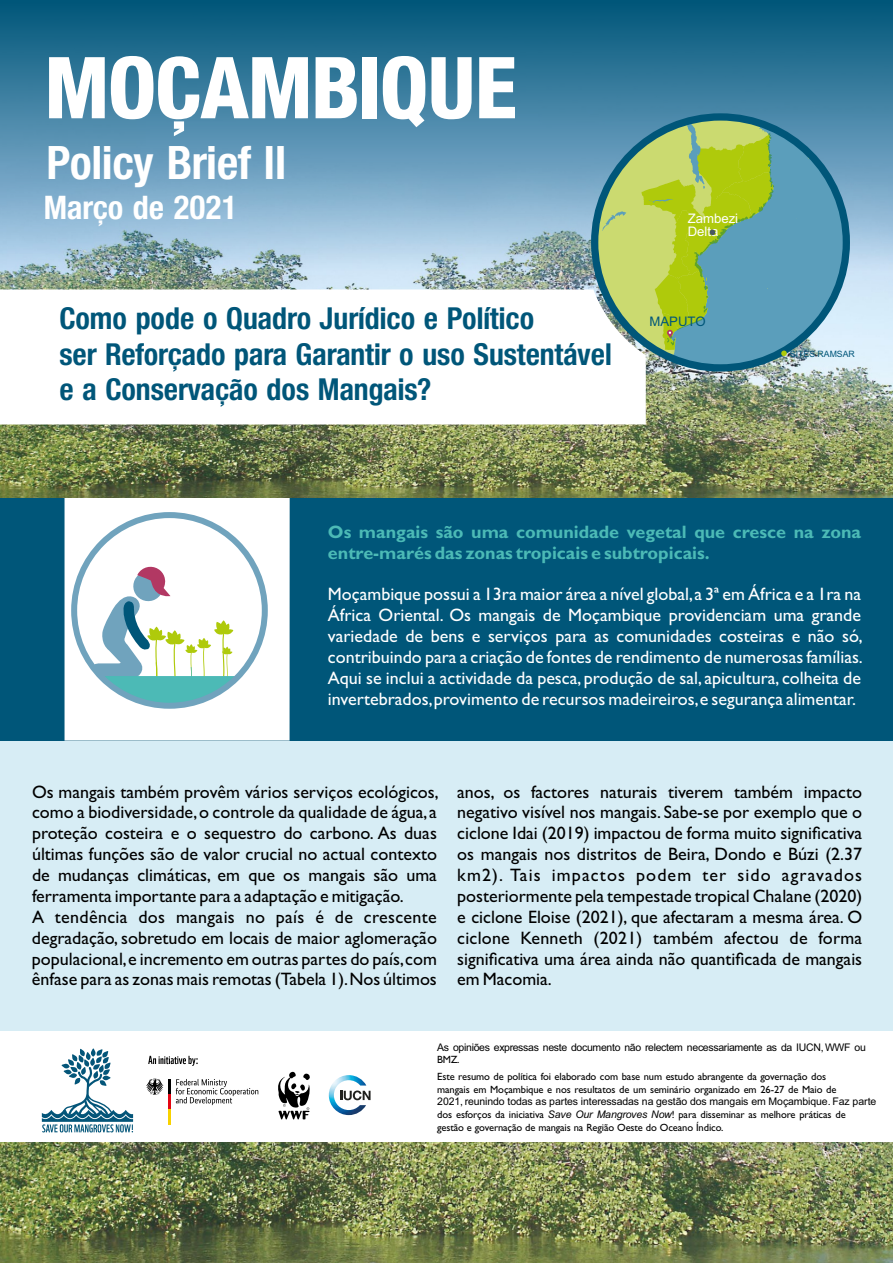
<style>
.page{position:relative;width:893px;height:1263px;background:#fff}
.page>*{position:absolute;margin:0;border:0;box-sizing:border-box;transform-origin:0 0}
.t1{font:800 condensed 84.75px "Olnova";color:#fff}
.t2{font:700 condensed 45.75px "Olnova";color:#fff}
.t3{font:700 condensed 32.25px "Olnova";color:#fff}
.t4{font:700 condensed 30px/35.4px "Olnova";color:#005679}
.t5{font:18px/20.9px "Gill Sans";color:#000}
.t6{font:18px/20.9px "Gill Sans";color:#fff;text-align:justify}
.t7{font:700 18px/20.9px "Gill Sans";color:#4cbab6}
.t8{font:13.2px/13.2px "Arial";color:#fff}
.t9{font:13.2px "Arial";color:#005679}
.t10{font:10.5px/12.6px "Gill Sans";letter-spacing:-.01em;color:#000}
.t11{font:10.5px "Arial";letter-spacing:-.01em;color:#000}
.t12{font:10.5px "Arial";letter-spacing:-.03em;color:#000}
.t13{font:8.7px "Arial";color:#005679}
.s1{font-family:"Arial";font-style:italic}
</style>
<div class="page">
<img style="left:0;top:1142px;width:893px;height:120px">
<div style="left:0;top:0;width:893px;height:1133px;background:#d7edf5"></div>
<div style="left:0;top:484px;width:893px;height:257px;background:#005679"></div>
<div style="left:65px;top:497px;width:225px;height:244px;background:#fff"></div>
<svg style="left:71px;top:512px;width:197px;height:197px"></svg>
<img style="left:0;top:417px;width:893px;height:80px">
<svg style="left:0;top:0;width:893px;height:417px"></svg>
<div style="left:0;top:289px;width:646px;height:135px;background:#fff"></div>
<svg style="left:595px;top:117px;width:251px;height:251px;fill:#5b9ebb"></svg>
<svg style="left:595px;top:117px;width:216px;height:241px;fill:#5b9ebb"></svg>
<div style="left:591px;top:113px;width:259px;height:259px;border:7px solid #005679;border-radius:50%"></div>
<svg style="left:602px;top:122px;width:172px;height:228px"></svg>
<svg style="left:781px;top:351px;width:6px;height:5px"></svg>
<div style="left:0;top:1031px;width:893px;height:110px;background:#fff"></div>
<svg style="left:278px;top:1071px;width:32px;height:48px"></svg>
<img style="left:329px;top:1075px;width:37px;height:40px">
<svg style="left:340px;top:1090px;width:31px;height:10px"></svg>
<svg style="left:176px;top:1079px;width:82px;height:26px"></svg>
<hr style="left:168px;top:1079px;width:3px;height:15px;background:#000">
<hr style="left:168px;top:1094px;width:3px;height:15px;background:#e30613">
<hr style="left:168px;top:1109px;width:3px;height:15px;background:#f8d200">
<svg style="left:146px;top:1078px;width:18px;height:17px"></svg>
<svg style="left:148px;top:1056px;width:50px;height:10px"></svg>
<svg style="left:42px;top:1048px;width:91px;height:84px"></svg>
<h1 class="t1" style="left:45px;top:38px;width:473px">MOÇAMBIQUE</h1>
<h2 class="t2" style="left:47px;top:136px;width:241px">Policy Brief II</h2>
<h3 class="t3" style="left:44px;top:189px;width:195px">Março de 2021</h3>
<h3 class="t4" style="left:59px;top:301px;width:554px">Como pode o Quadro Jurídico e Político<br>ser Reforçado para Garantir o uso Sustentável e a Conservação dos Mangais?</h3>
<p class="t8" style="left:688px;top:213px;width:52px">Zambezi<br>Delta</p>
<p class="t9" style="left:650px;top:317px;width:58px">MAPUTO</p>
<p class="t13" style="left:790px;top:350px;width:66px">SITES RAMSAR</p>
<p class="t7" style="left:328px;top:523px;width:535px">Os mangais são uma comunidade vegetal que cresce na zona entre-marés das zonas tropicais e subtropicais.</p>
<p class="t6" style="left:328px;top:586px;width:536px">Moçambique possui a 13ra maior área a nível global,a 3ª em África e a 1ra na África Oriental. Os mangais de Moçambique providenciam uma grande variedade de bens e serviços para as comunidades costeiras e não só, contribuindo para a criação de fontes de rendimento de numerosas famílias.<br>Aqui se inclui a actividade da pesca, produção de sal, apicultura, colheita de invertebrados,provimento de recursos madeireiros,e segurança alimentar.</p>
<p class="t5" style="left:32px;top:783px;width:408px">Os mangais também provêm vários serviços ecológicos, como a biodiversidade,o controle da qualidade de água,a proteção costeira e o sequestro do carbono. As duas últimas funções são de valor crucial no actual contexto de mudanças climáticas, em que os mangais são uma ferramenta importante para a adaptação e mitigação.<br>A tendência dos mangais no país é de crescente degradação, sobretudo em locais de maior aglomeração populacional,e incremento em outras partes do país,com ênfase para as zonas mais remotas (Tabela 1).Nos últimos</p>
<p class="t5" style="left:457px;top:783px;width:406px;text-align:justify">anos, os factores naturais tiverem também impacto negativo visível nos mangais. Sabe-se por exemplo que o ciclone Idai (2019) impactou de forma muito significativa os mangais nos distritos de Beira, Dondo e Búzi (2.37 km2). Tais impactos podem ter sido agravados posteriormente pela tempestade tropical Chalane (2020) e ciclone Eloise (2021), que afectaram a mesma área. O ciclone Kenneth (2021) também afectou de forma significativa uma área ainda não quantificada de mangais em Macomia.</p>
<p class="t12" style="left:437px;top:1043px;width:430px">As opiniões expressas neste documento não relectem necessariamente as da IUCN, WWF ou</p>
<p class="t10" style="left:437px;top:1071px;width:401px">Este resumo de política foi elaborado com base num estudo abrangente da governação dos mangais em Moçambique e nos resultatos de um seminário organizado em 26-27 de Maio de</p>
<p class="t11" style="left:437px;top:1098px;width:441px">2021, reunindo todas as partes interessadas na gestão dos mangais em Moçambique. Faz parte</p>
<p class="t10" style="left:437px;top:1109px;width:410px">dos esforços da iniciativa <span class="s1">Save Our Mangroves Now</span>! para disseminar as melhore práticas de</p>
<p class="t10" style="left:437px;top:1054px;width:24px">BMZ.</p>
<p class="t10" style="left:437px;top:1122px;width:288px">gestão e governação de mangais na Região Oeste do Oceano Índico.</p>
</div>
